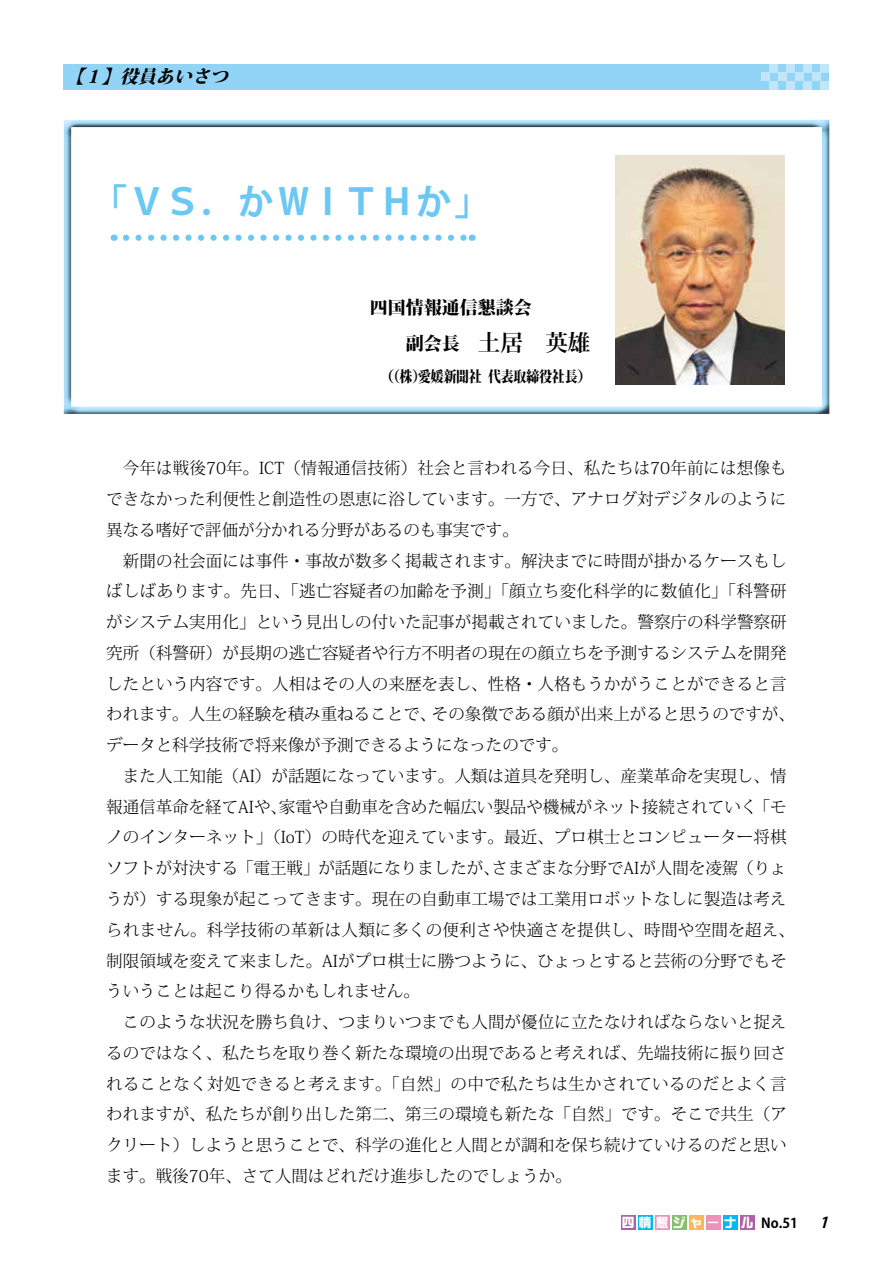
<style>
.page{position:relative;width:893px;height:1263px;background:#fff}
.page>*{position:absolute;margin:0;border:0;box-sizing:border-box;transform-origin:0 0}
.t1{font:700 36px "Koz Go Pro";letter-spacing:-.005em;color:#6bc8f3}
.t2{font:800 18px/35.2px "Koz Min Pro";color:#000}
.t3{font:italic 800 18px "Koz Min Pro";color:#000}
.t4{font:300 16.5px/30.8px "Koz Min Pro";letter-spacing:.005em;color:#000}
.t5{font:800 15px "Koz Min Pro";letter-spacing:-.015em;color:#000;scale:.93 1}
.t6{font:italic 700 15px "Koz Go Pro";color:#000}
.t7{font:12.75px "DF So Gei Std W9";letter-spacing:.335em;color:#fff}
.s1{font-weight:700;font-size:22.5px}
.s2{font-family:"Koz Go Pro";font-weight:700;font-size:13.5px;color:#000}
</style>
<div class="page">
<div style="left:621px;top:1215px;width:15px;height:15px;background:#af62a3"></div>
<div style="left:638px;top:1215px;width:15px;height:15px;background:#00b9ef"></div>
<div style="left:655px;top:1215px;width:15px;height:15px;background:#ef90b9"></div>
<div style="left:672px;top:1215px;width:15px;height:15px;background:#85c06c"></div>
<div style="left:689px;top:1215px;width:15px;height:15px;background:#f8b856"></div>
<div style="left:706px;top:1215px;width:15px;height:15px;background:#ef90b9"></div>
<div style="left:723px;top:1215px;width:15px;height:15px;background:#00b9ef"></div>
<div style="left:740px;top:1215px;width:15px;height:15px;background:#af62a3"></div>
<div style="left:64px;top:64px;width:765px;height:25px;background:#92d4f5"></div>
<div style="left:61px;top:120px;width:770px;height:296px;background:#000;opacity:.75"></div>
<img style="left:615px;top:156px;width:169px;height:228px">
<svg style="left:126px;top:235px;width:339px;height:6px"></svg>
<div style="left:821px;top:64px;width:8px;height:8px;background:#c1e6fa"></div>
<div style="left:821px;top:81px;width:8px;height:8px;background:#c1e6fa"></div>
<div style="left:812px;top:72px;width:9px;height:9px;background:#c1e6fa"></div>
<div style="left:804px;top:64px;width:8px;height:8px;background:#c1e6fa"></div>
<div style="left:804px;top:81px;width:8px;height:8px;background:#c1e6fa"></div>
<div style="left:795px;top:72px;width:9px;height:9px;background:#c1e6fa"></div>
<div style="left:787px;top:64px;width:8px;height:8px;background:#c1e6fa"></div>
<div style="left:787px;top:81px;width:8px;height:8px;background:#c1e6fa"></div>
<div style="left:778px;top:72px;width:9px;height:9px;background:#c1e6fa"></div>
<div style="left:770px;top:64px;width:8px;height:8px;background:#c1e6fa"></div>
<div style="left:770px;top:81px;width:8px;height:8px;background:#c1e6fa"></div>
<div style="left:761px;top:72px;width:9px;height:9px;background:#c1e6fa"></div>
<p class="t3" style="left:66px;top:63px;width:170px">【１】役員あいさつ</p>
<h1 class="t1" style="left:91px;top:178px;width:401px">「ＶＳ．かＷＩＴＨか」</h1>
<p class="t2" style="left:370px;top:289px;width:222px">四国情報通信懇談会<br>　　副会長　<span class="s1">土居　英雄</span></p>
<p class="t5" style="left:370px;top:366px;width:240px">　 （(株)愛媛新聞社　代表取締役社長）</p>
<p class="t4" style="left:106px;top:452px;width:690px">　今年は戦後70年。ICT（情報通信技術）社会と言われる今日、私たちは70年前には想像もできなかった利便性と創造性の恩恵に浴しています。一方で、アナログ対デジタルのように異なる嗜好で評価が分かれる分野があるのも事実です。<br>　新聞の社会面には事件・事故が数多く掲載されます。解決までに時間が掛かるケースもしばしばあります。先日、「逃亡容疑者の加齢を予測」「顔立ち変化科学的に数値化」「科警研がシステム実用化」という見出しの付いた記事が掲載されていました。警察庁の科学警察研究所（科警研）が長期の逃亡容疑者や行方不明者の現在の顔立ちを予測するシステムを開発したという内容です。人相はその人の来歴を表し、性格・人格もうかがうことができると言われます。人生の経験を積み重ねることで、その象徴である顔が出来上がると思うのですが、データと科学技術で将来像が予測できるようになったのです。<br>　また人工知能（AI）が話題になっています。人類は道具を発明し、産業革命を実現し、情報通信革命を経てAIや、家電や自動車を含めた幅広い製品や機械がネット接続されていく「モノのインターネット」（IoT）の時代を迎えています。最近、プロ棋士とコンピューター将棋ソフトが対決する「電王戦」が話題になりましたが、さまざまな分野でAIが人間を凌駕（りょうが）する現象が起こってきます。現在の自動車工場では工業用ロボットなしに製造は考えられません。科学技術の革新は人類に多くの便利さや快適さを提供し、時間や空間を超え、制限領域を変えて来ました。AIがプロ棋士に勝つように、ひょっとすると芸術の分野でもそういうことは起こり得るかもしれません。<br>　このような状況を勝ち負け、つまりいつまでも人間が優位に立たなければならないと捉えるのではなく、私たちを取り巻く新たな環境の出現であると考えれば、先端技術に振り回されることなく対処できると考えます。「自然」の中で私たちは生かされているのだとよく言われますが、私たちが創り出した第二、第三の環境も新たな「自然」です。そこで共生（アクリート）しようと思うことで、科学の進化と人間とが調和を保ち続けていけるのだと思います。戦後70年、さて人間はどれだけ進歩したのでしょうか。</p>
<p class="t7" style="left:622px;top:1216px;width:177px">四情懇ジャーナル <span class="s2">No.51</span></p>
<p class="t6" style="left:819px;top:1213px;width:16px">1</p>
</div>
